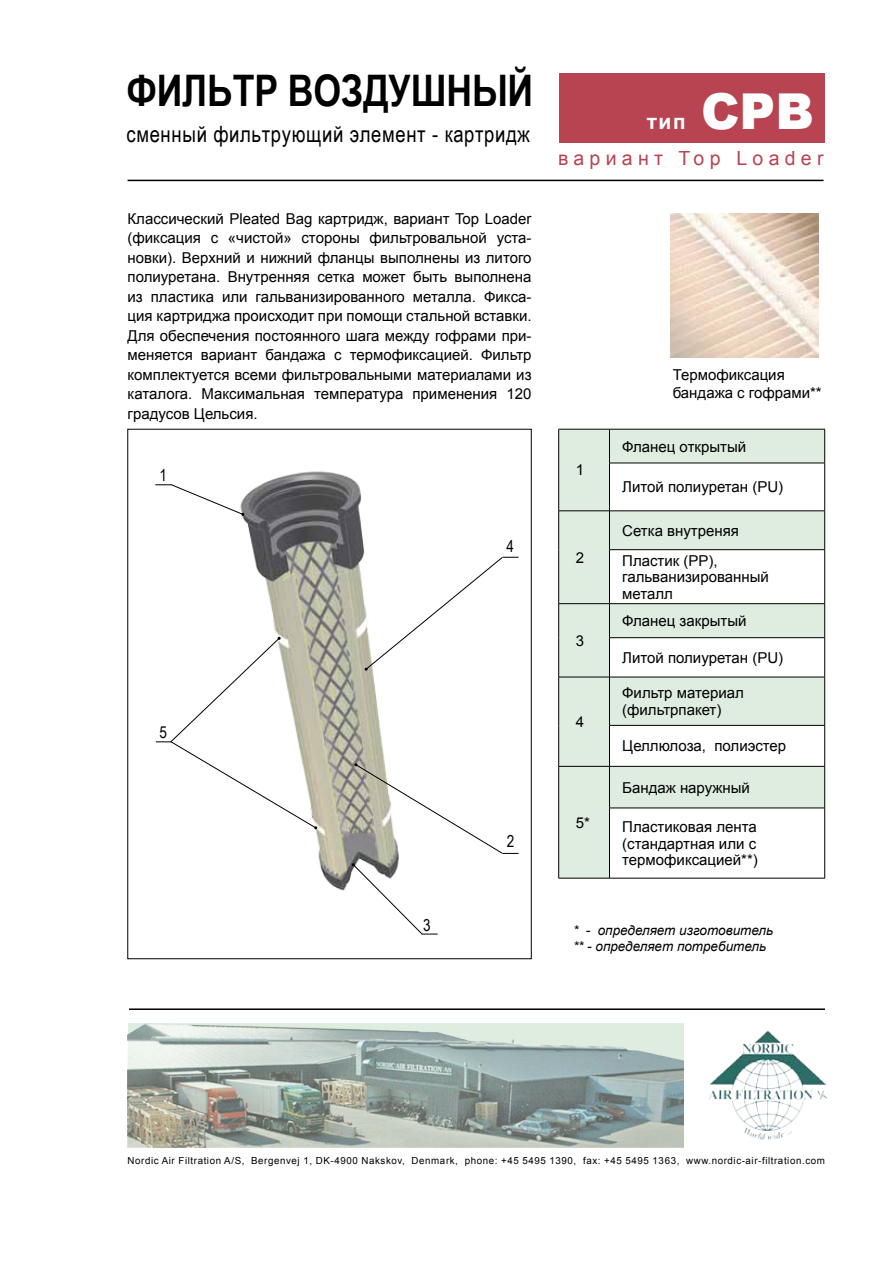
<style>
.page{position:relative;width:893px;height:1263px;background:#fff}
.page>*{position:absolute;margin:0;border:0;box-sizing:border-box;transform-origin:0 0}
.t1{font:900 49.5px "Arial";color:#fff}
.t2{font:700 43.5px "Arial Narrow";letter-spacing:-.005em;color:#000}
.t3{font:22.5px "Arial Narrow";letter-spacing:.03em;color:#000}
.t4{font:700 21px "Arial";color:#fff}
.t5{font:19.5px "Arial";letter-spacing:.27em;color:#b84452}
.t6{font:16.5px "Arial Narrow";color:#000}
.t7{font:15px/19.5px "Arial";color:#000}
.t8{font:italic 13.5px/16.2px "Arial";color:#000}
.t9{font:9.75px "Arial";letter-spacing:.06em;color:#000}
</style>
<div class="page">
<div style="left:559px;top:73px;width:266px;height:69px;background:#b84452"></div>
<img style="left:709px;top:1030px;width:118px;height:110px">
<img style="left:242px;top:471px;width:157px;height:420px">
<svg style="left:559px;top:430px;width:265px;height:448px;fill:#dfede0"></svg>
<div style="left:609px;top:463px;width:216px;height:48px;background:#fff"></div>
<hr style="left:558px;top:429px;width:51px;height:1px;background:#000">
<hr style="left:558px;top:429px;width:1px;height:34px;background:#000">
<hr style="left:558px;top:463px;width:1px;height:48px;background:#000">
<hr style="left:609px;top:429px;width:216px;height:1px;background:#000">
<hr style="left:609px;top:429px;width:1px;height:34px;background:#000">
<hr style="left:824px;top:429px;width:1px;height:34px;background:#000">
<hr style="left:609px;top:463px;width:216px;height:1px;background:#000">
<hr style="left:609px;top:463px;width:1px;height:48px;background:#000">
<hr style="left:824px;top:463px;width:1px;height:48px;background:#000">
<hr style="left:558px;top:511px;width:51px;height:1px;background:#000">
<hr style="left:558px;top:511px;width:1px;height:39px;background:#000">
<hr style="left:558px;top:550px;width:1px;height:53px;background:#000">
<hr style="left:609px;top:511px;width:216px;height:1px;background:#000">
<hr style="left:609px;top:511px;width:1px;height:38px;background:#000">
<hr style="left:824px;top:511px;width:1px;height:38px;background:#000">
<hr style="left:609px;top:549px;width:216px;height:1px;background:#000">
<hr style="left:609px;top:550px;width:1px;height:53px;background:#000">
<hr style="left:824px;top:550px;width:1px;height:53px;background:#000">
<hr style="left:558px;top:603px;width:51px;height:1px;background:#000">
<hr style="left:558px;top:604px;width:1px;height:34px;background:#000">
<hr style="left:558px;top:638px;width:1px;height:39px;background:#000">
<hr style="left:609px;top:603px;width:216px;height:1px;background:#000">
<hr style="left:609px;top:604px;width:1px;height:33px;background:#000">
<hr style="left:824px;top:604px;width:1px;height:33px;background:#000">
<hr style="left:609px;top:637px;width:216px;height:1px;background:#000">
<hr style="left:609px;top:638px;width:1px;height:39px;background:#000">
<hr style="left:824px;top:638px;width:1px;height:39px;background:#000">
<hr style="left:558px;top:677px;width:51px;height:1px;background:#000">
<hr style="left:558px;top:677px;width:1px;height:48px;background:#000">
<hr style="left:558px;top:725px;width:1px;height:41px;background:#000">
<hr style="left:609px;top:677px;width:216px;height:1px;background:#000">
<hr style="left:609px;top:677px;width:1px;height:48px;background:#000">
<hr style="left:824px;top:677px;width:1px;height:48px;background:#000">
<hr style="left:609px;top:725px;width:216px;height:1px;background:#000">
<hr style="left:609px;top:726px;width:1px;height:40px;background:#000">
<hr style="left:824px;top:726px;width:1px;height:40px;background:#000">
<hr style="left:558px;top:766px;width:51px;height:1px;background:#000">
<hr style="left:558px;top:766px;width:1px;height:42px;background:#000">
<hr style="left:558px;top:808px;width:1px;height:70px;background:#000">
<hr style="left:609px;top:766px;width:216px;height:1px;background:#000">
<hr style="left:609px;top:766px;width:1px;height:42px;background:#000">
<hr style="left:824px;top:766px;width:1px;height:42px;background:#000">
<hr style="left:609px;top:808px;width:216px;height:1px;background:#000">
<hr style="left:609px;top:808px;width:1px;height:70px;background:#000">
<hr style="left:824px;top:808px;width:1px;height:70px;background:#000">
<hr style="left:558px;top:878px;width:51px;height:1px;background:#000">
<hr style="left:609px;top:878px;width:216px;height:1px;background:#000">
<hr style="left:128px;top:180px;width:695px;height:1px;background:#000">
<hr style="left:129px;top:1008px;width:696px;height:2px;background:#000">
<img style="left:128px;top:1024px;width:556px;height:124px">
<svg style="left:155px;top:484px;width:89px;height:32px"></svg>
<svg style="left:365px;top:556px;width:154px;height:115px"></svg>
<svg style="left:352px;top:863px;width:86px;height:72px"></svg>
<svg style="left:355px;top:763px;width:164px;height:91px"></svg>
<svg style="left:156px;top:637px;width:161px;height:192px"></svg>
<img style="left:670px;top:214px;width:149px;height:144px">
<h2 class="t2" style="left:126px;top:58px;width:408px">ФИЛЬТР ВОЗДУШНЫЙ</h2>
<h3 class="t3" style="left:126px;top:118px;width:405px">сменный фильтрующий элемент - картридж</h3>
<p class="t7" style="left:128px;top:209px;width:405px;text-align:justify">Классический Pleated Bag картридж, вариант Top Loader (фиксация с «чистой» стороны фильтровальной уста&shy;новки). Верхний и нижний фланцы выполнены из литого полиуретана. Внутренняя сетка может быть выполнена из пластика или гальванизированного металла. Фикса&shy;ция картриджа происходит при помощи стальной вставки.<br>Для обеспечения постоянного шага между гофрами при&shy;меняется вариант бандажа с термофиксацией. Фильтр комплектуется всеми фильтровальными материалами из каталога. Максимальная температура применения 120 градусов Цельсия.</p>
<p class="t6" style="left:159px;top:463px;width:9px">1</p>
<p class="t6" style="left:159px;top:720px;width:9px">5</p>
<p class="t6" style="left:506px;top:534px;width:9px">4</p>
<p class="t6" style="left:423px;top:913px;width:9px">3</p>
<p class="t6" style="left:507px;top:829px;width:9px">2</p>
<h3 class="t4" style="left:647px;top:108px;width:40px">тип</h3>
<h1 class="t1" style="left:701px;top:75px;width:114px">CPB</h1>
<h3 class="t5" style="left:558px;top:146px;width:267px">вариант Top Loader</h3>
<p class="t7" style="left:576px;top:461px;width:10px">1</p>
<p class="t7" style="left:576px;top:548px;width:10px">2</p>
<p class="t7" style="left:576px;top:631px;width:10px">3</p>
<p class="t7" style="left:576px;top:712px;width:10px">4</p>
<p class="t7" style="left:576px;top:813px;width:16px">5*</p>
<p class="t7" style="left:673px;top:365px;width:151px;line-height:18px">Термофиксация бандажа с гофрами**</p>
<p class="t7" style="left:622px;top:437px;width:126px">Фланец открытый</p>
<p class="t7" style="left:622px;top:477px;width:162px">Литой полиуретан (PU)</p>
<p class="t7" style="left:622px;top:516px;width:118px;line-height:29.8px">Сетка внутреняя<br>Пластик (PP),</p>
<p class="t7" style="left:622px;top:569px;width:148px;line-height:16.5px">гальванизированный металл</p>
<p class="t7" style="left:622px;top:611px;width:126px">Фланец закрытый</p>
<p class="t7" style="left:622px;top:648px;width:162px">Литой полиуретан (PU)</p>
<p class="t7" style="left:622px;top:685px;width:123px;line-height:16.5px">Фильтр материал (фильтрпакет)</p>
<p class="t7" style="left:622px;top:736px;width:165px">Целлюлоза, полиэстер</p>
<p class="t7" style="left:622px;top:778px;width:129px">Бандаж наружный</p>
<p class="t7" style="left:622px;top:819px;width:137px;line-height:16.5px;text-align:justify">Пластиковая лента (стандартная или с термофиксацией**)</p>
<p class="t8" style="left:573px;top:922px;width:202px">* - определяет изготовитель ** - определяет потребитель</p>
<p class="t9" style="left:128px;top:1154px;width:699px">Nordic Air Filtration A/S, Bergenvej 1, DK-4900 Nakskov, Denmark, phone: +45 5495 1390, fax: +45 5495 1363, www.nordic-air-filtration.com</p>
</div>
